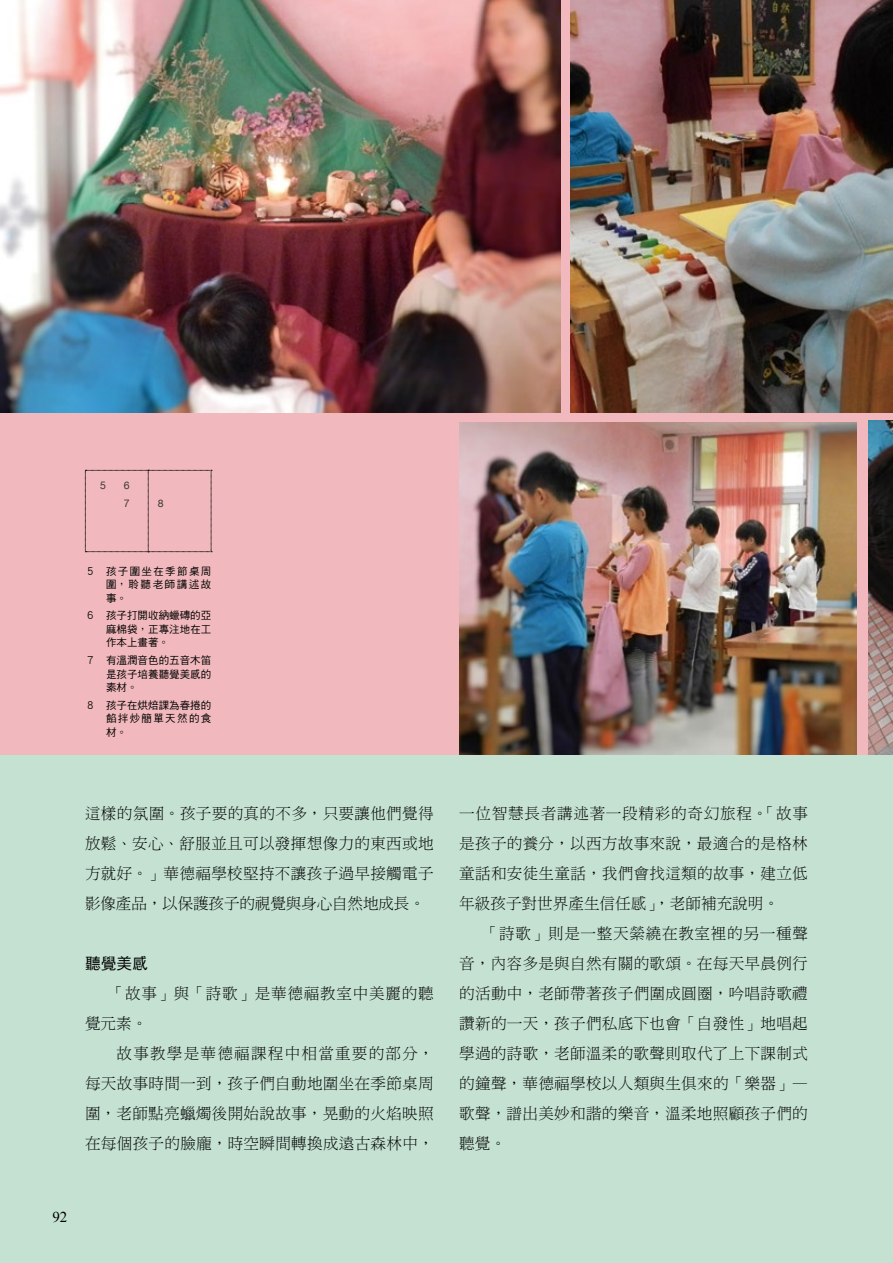
<style>
.page{position:relative;width:893px;height:1263px;background:#c4e1d2}
.page>*{position:absolute;margin:0;border:0;box-sizing:border-box;transform-origin:0 0}
.t1{font:15.75px "DF Hei Std W5";color:#000}
.t2{font:15.6px/30px "DF Ming Std W3";letter-spacing:.02em;color:#000;text-align:justify}
.t3{font:15.6px/30px "DF Ming Std W3";letter-spacing:.045em;color:#000}
.t4{font:15px "Times New Roman";color:#000}
.t5{font:10.5px/13.5px "DF Hei Std W5";letter-spacing:.005em;color:#000;text-align:justify}
.t6{font:10.5px/18px "Helvetica Neue";color:#3e3a39}
</style>
<div class="page">
<div style="left:0;top:0;width:893px;height:755px;background:#f1b9bd"></div>
<img style="left:0;top:0;width:560px;height:412px">
<img style="left:571px;top:0;width:322px;height:412px">
<img style="left:459px;top:422px;width:398px;height:333px">
<img style="left:868px;top:421px;width:25px;height:334px">
<svg style="left:85px;top:470px;width:127px;height:83px"></svg>
<p class="t6" style="left:100px;top:477px;width:7px">5</p>
<p class="t6" style="left:124px;top:477px;width:7px">6<br>7</p>
<p class="t6" style="left:158px;top:495px;width:7px">8</p>
<p class="t5" style="left:106px;top:564px;width:107px;text-indent:-21px">５　孩子圍坐在季節桌周圍，聆聽老師講述故事。</p>
<p class="t5" style="left:106px;top:609px;width:107px;text-indent:-21px">６　孩子打開收納蠟磚的亞麻棉袋，正專注地在工作本上畫著。</p>
<p class="t5" style="left:106px;top:653px;width:107px;text-indent:-21px">７　有溫潤音色的五音木笛是孩子培養聽覺美感的素材。</p>
<p class="t5" style="left:106px;top:698px;width:107px;text-indent:-21px">８　孩子在烘焙課為春捲的餡拌炒簡單天然的食材。</p>
<p class="t2" style="left:85px;top:798px;width:350px">這樣的氛圍。孩子要的真的不多，只要讓他們覺得放鬆、安心、舒服並且可以發揮想像力的東西或地方就好。」華德福學校堅持不讓孩子過早接觸電子影像產品，以保護孩子的視覺與身心自然地成長。</p>
<p class="t1" style="left:85px;top:954px;width:64px">聽覺美感</p>
<p class="t3" style="left:85px;top:978px;width:350px;text-indent:24px">「故事」與「詩歌」是華德福教室中美麗的聽覺元素。</p>
<p class="t2" style="left:85px;top:1038px;width:350px;text-indent:31px">故事教學是華德福課程中相當重要的部分，每天故事時間一到，孩子們自動地圍坐在季節桌周圍，老師點亮蠟燭後開始說故事，晃動的火焰映照在每個孩子的臉龐，時空瞬間轉換成遠古森林中，</p>
<p class="t4" style="left:52px;top:1206px;width:16px">92</p>
<p class="t2" style="left:459px;top:798px;width:350px">一位智慧長者講述著一段精彩的奇幻旅程。「故事是孩子的養分，以西方故事來說，最適合的是格林童話和安徒生童話，我們會找這類的故事，建立低年級孩子對世界產生信任感」，老師補充說明。</p>
<p class="t2" style="left:459px;top:918px;width:350px;text-indent:24px">「詩歌」則是一整天縈繞在教室裡的另一種聲音，內容多是與自然有關的歌頌。在每天早晨例行的活動中，老師帶著孩子們圍成圓圈，吟唱詩歌禮讚新的一天，孩子們私底下也會「自發性」地唱起學過的詩歌，老師溫柔的歌聲則取代了上下課制式的鐘聲，華德福學校以人類與生俱來的「樂器」—歌聲，譜出美妙和諧的樂音，溫柔地照顧孩子們的聽覺。</p>
</div>
